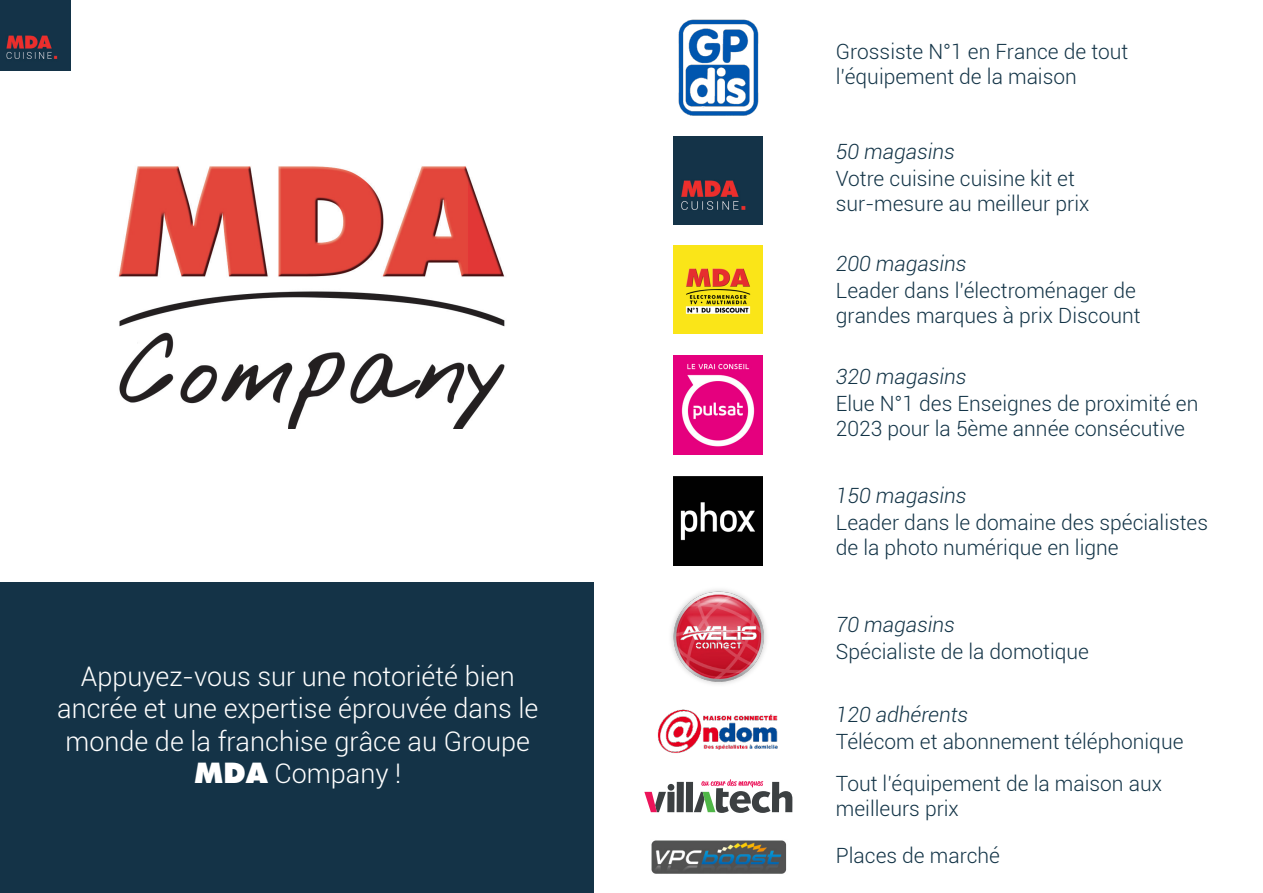
<style>
.page{position:relative;width:1263px;height:893px;background:#fff}
.page>*{position:absolute;margin:0;border:0;box-sizing:border-box;transform-origin:0 0}
.t1{font:300 27px/32.4px "Roboto";color:#fff;text-align:center}
.t2{font:300 21px/25.2px "Roboto";color:#133447}
.t3{font:italic 300 21px "Roboto";color:#133447}
.s1{font-family:"Futura Std";font-weight:800}
</style>
<div class="page">
<img style="left:678px;top:19px;width:81px;height:97px">
<img style="left:674px;top:245px;width:88px;height:89px">
<img style="left:674px;top:355px;width:88px;height:100px">
<img style="left:674px;top:477px;width:88px;height:89px">
<img style="left:671px;top:589px;width:96px;height:95px">
<img style="left:657px;top:710px;width:121px;height:43px">
<div style="left:0;top:583px;width:593px;height:310px;background:#143347"></div>
<img style="left:118px;top:166px;width:387px;height:262px">
<svg style="left:644px;top:779px;width:148px;height:34px"></svg>
<img style="left:651px;top:840px;width:136px;height:34px">
<img style="left:674px;top:136px;width:88px;height:89px">
<img style="left:0;top:0;width:70px;height:70px">
<p class="t1" style="left:81px;top:659px;width:435px">Appuyez-vous sur une notoriété bien</p>
<p class="t1" style="left:57px;top:691px;width:483px">ancrée et une expertise éprouvée dans le monde de la franchise grâce au Groupe<br><span class="s1">MDA</span> Company !</p>
<p class="t2" style="left:836px;top:38px;width:294px">Grossiste N°1 en France de tout</p>
<p class="t2" style="left:836px;top:63px;width:242px">l’équipement de la maison</p>
<p class="t3" style="left:836px;top:137px;width:121px">50 magasins</p>
<p class="t2" style="left:836px;top:165px;width:240px">Votre cuisine cuisine kit et</p>
<p class="t2" style="left:836px;top:190px;width:255px">sur-mesure au meilleur prix</p>
<p class="t3" style="left:836px;top:249px;width:132px">200 magasins</p>
<p class="t2" style="left:836px;top:277px;width:306px">Leader dans l’électroménager de grandes marques à prix Discount</p>
<p class="t3" style="left:836px;top:362px;width:132px">320 magasins</p>
<p class="t2" style="left:836px;top:390px;width:364px">Elue N°1 des Enseignes de proximité en<br>2023 pour la 5ème année consécutive</p>
<p class="t3" style="left:836px;top:481px;width:132px">150 magasins</p>
<p class="t2" style="left:836px;top:509px;width:374px">Leader dans le domaine des spécialistes de la photo numérique en ligne</p>
<p class="t3" style="left:836px;top:610px;width:121px">70 magasins</p>
<p class="t2" style="left:836px;top:638px;width:255px">Spécialiste de la domotique</p>
<p class="t3" style="left:836px;top:700px;width:134px">120 adhérents</p>
<p class="t2" style="left:836px;top:728px;width:349px">Télécom et abonnement téléphonique</p>
<p class="t2" style="left:836px;top:770px;width:328px">Tout l’équipement de la maison aux meilleurs prix</p>
<p class="t2" style="left:836px;top:842px;width:166px">Places de marché</p>
</div>
